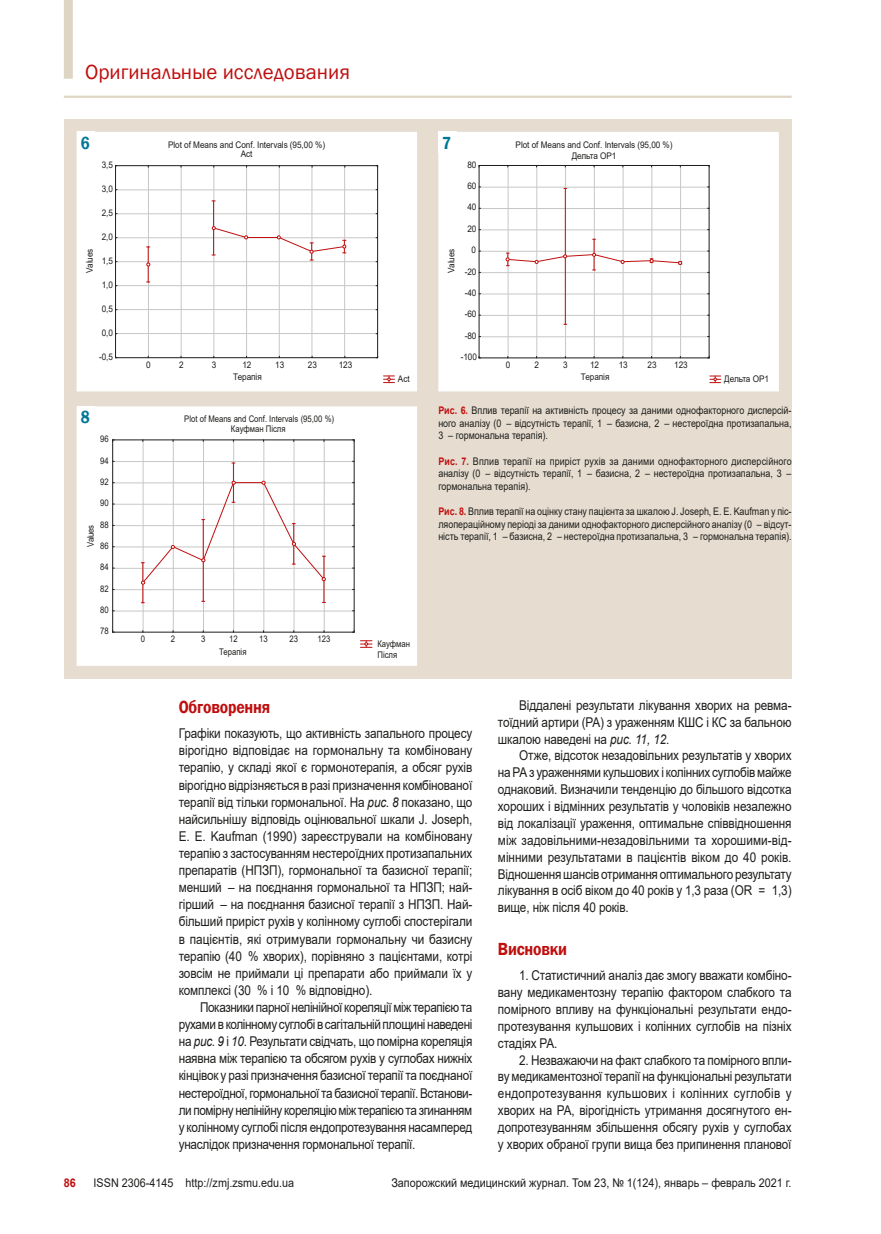
<style>
.page{position:relative;width:881px;height:1234px;background:#fff}
.page>*{position:absolute;margin:0;border:0;box-sizing:border-box;transform-origin:0 0}
.t1{font:21px "Franklin Gothic";color:#c00e0e}
.nazva{font:600 18px "Franklin Gothic";letter-spacing:-.01em;color:#c00e0e;scale:.87 1}
.резюме_назв{font:600 18px "Franklin Gothic";color:#007796;scale:.85 1}
.tecst{font:13.5px/16.8px "Arial";letter-spacing:-.01em;color:#1d1d1b;text-align:justify;scale:.87 1}
.tecst_1{font:13.5px/17.1px "Arial";letter-spacing:-.005em;color:#1d1d1b;text-align:justify;scale:.87 1}
.t2{font:12px "Arial";color:#1d1d1b;scale:.9 1}
.t3{font:700 12px "Arial";color:#c00e0e;scale:.9 1}
.примечание{font:10.5px/12.6px "Arial";color:#1d1d1b;text-align:justify;scale:.85 1}
.t4{font:9.15px/9.8px "Arial";letter-spacing:-.005em;color:#1d1d1b;text-align:center;scale:.9 1}
.t5{font:9.15px/9.8px "Arial";letter-spacing:-.005em;color:#1d1d1b;text-align:center;scale:.85 1}
.s1{font-weight:700;color:#c00e0e}
.s2{font-style:italic}
</style>
<div class="page">
<hr style="left:64px;top:96px;width:727px;height:2px;background:#dfd5c5">
<div style="left:64px;top:119px;width:727px;height:559px;background:#e6ddd0"></div>
<svg style="left:76px;top:131px;width:341px;height:261px;background:#f6f4f4"></svg>
<svg style="left:438px;top:131px;width:341px;height:261px;background:#faf9f9"></svg>
<svg style="left:76px;top:406px;width:341px;height:260px;background:#fbf9f9"></svg>
<div style="left:77px;top:132px;width:17px;height:21px;background:#fff"></div>
<div style="left:77px;top:406px;width:17px;height:21px;background:#fff"></div>
<div style="left:437px;top:132px;width:19px;height:21px;background:#fff"></div>
<div style="left:64px;top:0;width:9px;height:79px;background:#dfd5c5"></div>
<h1 class="t1" style="left:85px;top:59px;width:266px">Оригинальные исследования</h1>
<p class="резюме_назв" style="left:81px;top:132px;width:12px">6</p>
<p class="t4" style="left:85px;top:273px;width:28px;rotate:-90deg">Values</p>
<p class="t4" style="left:102px;top:160px;width:14px">3,5</p>
<p class="t4" style="left:102px;top:184px;width:14px">3,0</p>
<p class="t4" style="left:102px;top:208px;width:14px">2,5</p>
<p class="t4" style="left:102px;top:232px;width:14px">2,0</p>
<p class="t4" style="left:102px;top:256px;width:14px">1,5</p>
<p class="t4" style="left:102px;top:280px;width:14px">1,0</p>
<p class="t4" style="left:102px;top:304px;width:14px">0,5</p>
<p class="t4" style="left:102px;top:328px;width:14px">0,0</p>
<p class="t4" style="left:99px;top:352px;width:17px">-0,5</p>
<p class="резюме_назв" style="left:81px;top:406px;width:12px">8</p>
<p class="t5" style="left:100px;top:434px;width:12px">96</p>
<p class="t5" style="left:100px;top:455px;width:12px">94</p>
<p class="t5" style="left:100px;top:476px;width:12px">92</p>
<p class="t5" style="left:100px;top:498px;width:12px">90</p>
<p class="t5" style="left:100px;top:519px;width:12px">88</p>
<p class="t5" style="left:85px;top:547px;width:28px;rotate:-90deg">seu l aV</p>
<p class="t5" style="left:100px;top:540px;width:12px">86</p>
<p class="t5" style="left:100px;top:562px;width:12px">84</p>
<p class="t5" style="left:100px;top:583px;width:12px">82</p>
<p class="t5" style="left:100px;top:604px;width:12px">80</p>
<p class="t5" style="left:100px;top:626px;width:12px">78</p>
<p class="t4" style="left:168px;top:139px;width:176px">Plot of Means and Conf. Intervals (95,00 %)<br>Act</p>
<p class="t4" style="left:146px;top:359px;width:7px">0</p>
<p class="t4" style="left:179px;top:359px;width:7px">2</p>
<p class="t4" style="left:212px;top:359px;width:7px">3</p>
<p class="t4" style="left:242px;top:359px;width:12px">12</p>
<p class="t4" style="left:275px;top:359px;width:12px">13</p>
<p class="t4" style="left:308px;top:359px;width:12px">23</p>
<p class="t4" style="left:338px;top:359px;width:17px">123</p>
<p class="t4" style="left:233px;top:372px;width:33px">Терапія</p>
<p class="t5" style="left:184px;top:414px;width:178px">Plot of Means and Conf. Intervals (95,00 %)<br>Кауфман Після</p>
<p class="t5" style="left:141px;top:633px;width:7px">0</p>
<p class="t5" style="left:171px;top:633px;width:7px">2</p>
<p class="t5" style="left:201px;top:633px;width:7px">3</p>
<p class="t5" style="left:229px;top:633px;width:12px">12</p>
<p class="t5" style="left:259px;top:633px;width:12px">13</p>
<p class="t5" style="left:289px;top:633px;width:12px">23</p>
<p class="t5" style="left:317px;top:633px;width:17px">123</p>
<p class="t5" style="left:219px;top:646px;width:34px">Терапія</p>
<p class="t4" style="left:398px;top:373px;width:15px">Act</p>
<p class="t5" style="left:377px;top:638px;width:40px;line-height:10.9px;text-align:left">Кауфман<br>Після</p>
<p class="резюме_назв" style="left:442px;top:132px;width:12px">7</p>
<p class="t4" style="left:446px;top:272px;width:28px;rotate:-90deg">Values</p>
<p class="t4" style="left:467px;top:159px;width:12px">80</p>
<p class="t4" style="left:467px;top:181px;width:12px">60</p>
<p class="t4" style="left:467px;top:202px;width:12px">40</p>
<p class="t4" style="left:467px;top:224px;width:12px">20</p>
<p class="t4" style="left:471px;top:245px;width:7px">0</p>
<p class="t4" style="left:464px;top:266px;width:15px">-20</p>
<p class="t4" style="left:464px;top:288px;width:15px">-40</p>
<p class="t4" style="left:464px;top:309px;width:15px">-60</p>
<p class="t4" style="left:464px;top:330px;width:15px">-80</p>
<p class="t4" style="left:460px;top:352px;width:20px">-100</p>
<p class="t4" style="left:515px;top:139px;width:176px;line-height:11.1px">Plot of Means and Conf. Intervals (95,00 %)<br>Дельта ОР1</p>
<p class="t4" style="left:505px;top:359px;width:7px">0</p>
<p class="t4" style="left:534px;top:359px;width:7px">2</p>
<p class="t4" style="left:563px;top:359px;width:7px">3</p>
<p class="t4" style="left:589px;top:359px;width:12px">12</p>
<p class="t4" style="left:618px;top:359px;width:12px">13</p>
<p class="t4" style="left:647px;top:359px;width:12px">23</p>
<p class="t4" style="left:674px;top:359px;width:17px">123</p>
<p class="t4" style="left:580px;top:372px;width:33px">Терапія</p>
<p class="t4" style="left:724px;top:373px;width:51px">Дельта ОР1</p>
<p class="примечание" style="left:438px;top:404px;width:417px"><span class="s1">Рис. 6.</span> Вплив терапії на активність процесу за даними однофакторного дисперсій&shy;ного аналізу (0 – відсутність терапії, 1 – базисна, 2 – нестероїдна протизапальна, 3 – гормональна терапія).</p>
<p class="примечание" style="left:438px;top:454px;width:417px"><span class="s1">Рис. 7.</span> Вплив терапії на приріст рухів за даними однофакторного дисперсійного аналізу (0 – відсутність терапії, 1 – базисна, 2 – нестероїдна протизапальна, 3 – гормональна терапія).</p>
<p class="примечание" style="left:438px;top:505px;width:417px"><span class="s1">Рис. 8.</span> Вплив терапії на оцінку стану пацієнта за шкалою J. Joseph, E. E. Kaufman у піс&shy;ляопераційному періоді за даними однофакторного дисперсійного аналізу (0 – відсут&shy;ність терапії, 1 – базисна, 2 – нестероїдна протизапальна, 3 – гормональна терапія).</p>
<p class="nazva" style="left:179px;top:695px;width:107px">Обговорення</p>
<p class="tecst_1" style="left:179px;top:724px;width:339px">Графіки показують, що активність запального процесу вірогідно відповідає на гормональну та комбіновану терапію, у складі якої є гормонотерапія, а обсяг рухів вірогідно відрізняється в разі призначення комбінованої терапії від тільки гормональної. На <span class="s2">рис. 8</span> показано, що найсильнішу відповідь оцінювальної шкали J. Joseph, E. E. Kaufman (1990) зареєстрували на комбіновану терапію з застосуванням нестероїдних протизапальних препаратів (НПЗП), гормональної та базисної терапії; менший – на поєднання гормональної та НПЗП; най&shy;гірший – на поєднання базисної терапії з НПЗП. Най&shy;більший приріст рухів у колінному суглобі спостерігали в пацієнтів, які отримували гормональну чи базисну терапію (40 % хворих), порівняно з пацієнтами, котрі зовсім не приймали ці препарати або приймали їх у комплексі (30 % і 10 % відповідно).</p>
<p class="tecst" style="left:179px;top:998px;width:339px;text-indent:21px">Показники парної нелінійної кореляції між терапією та рухами в колінному суглобі в сагітальній площині наведені на <span class="s2">рис. 9</span> і <span class="s2">10</span>. Результати свідчать, що помірна кореляція наявна між терапією та обсягом рухів у суглобах нижніх кінцівок у разі призначення базисної терапії та поєднаної нестероїдної, гормональної та базисної терапії. Встанови&shy;ли помірну нелінійну кореляцію між терапією та згинанням у колінному суглобі після ендопротезування насамперед унаслідок призначення гормональної терапії.</p>
<p class="tecst" style="left:497px;top:696px;width:339px;text-indent:21px">Віддалені результати лікування хворих на ревма&shy;тоїдний артири (РА) з ураженням КШС і КС за бальною шкалою наведені на <span class="s2">рис. 11, 12</span>.</p>
<p class="tecst" style="left:497px;top:747px;width:339px;text-indent:21px">Отже, відсоток незадовільних результатів у хворих на РА з ураженнями кульшових і колінних суглобів майже однаковий. Визначили тенденцію до більшого вiдсотка хороших і відмінних результатів у чоловіків незалежно від локалізації ураження, оптимальне співвідношення між задовільними-незадовільними та хорошими-від&shy;мінними результатами в пацієнтів віком до 40 років.<br>Відношення шансів отримання оптимального результату лікування в осіб віком до 40 років у 1,3 раза (OR = 1,3) вище, ніж після 40 років.</p>
<p class="nazva" style="left:497px;top:937px;width:81px">Висновки</p>
<p class="tecst" style="left:497px;top:966px;width:339px;text-indent:21px">1. Статистичний аналіз дає змогу вважати комбіно&shy;вану медикаментозну терапію фактором слабкого та помірного впливу на функціональні результати ендо&shy;протезування кульшових і колінних суглобів на пізніх стадіях РА.</p>
<p class="tecst" style="left:497px;top:1050px;width:339px;text-indent:21px">2. Незважаючи на факт слабкого та помірного впли&shy;ву медикаментозної терапії на функціональні результати ендопротезування кульшових і колінних суглобів у хворих на РА, вірогідність утримання досягнутого ен&shy;допротезуванням збільшення обсягу рухів у суглобах у хворих обраної групи вища без припинення планової</p>
<p class="t3" style="left:64px;top:1174px;width:15px">86</p>
<p class="t2" style="left:94px;top:1174px;width:224px">ISSN 2306-4145 http://zmj.zsmu.edu.ua</p>
<p class="t2" style="left:391px;top:1174px;width:446px">Запорожский медицинский журнал. Том 23, № 1(124), январь – февраль 2021 г.</p>
</div>
